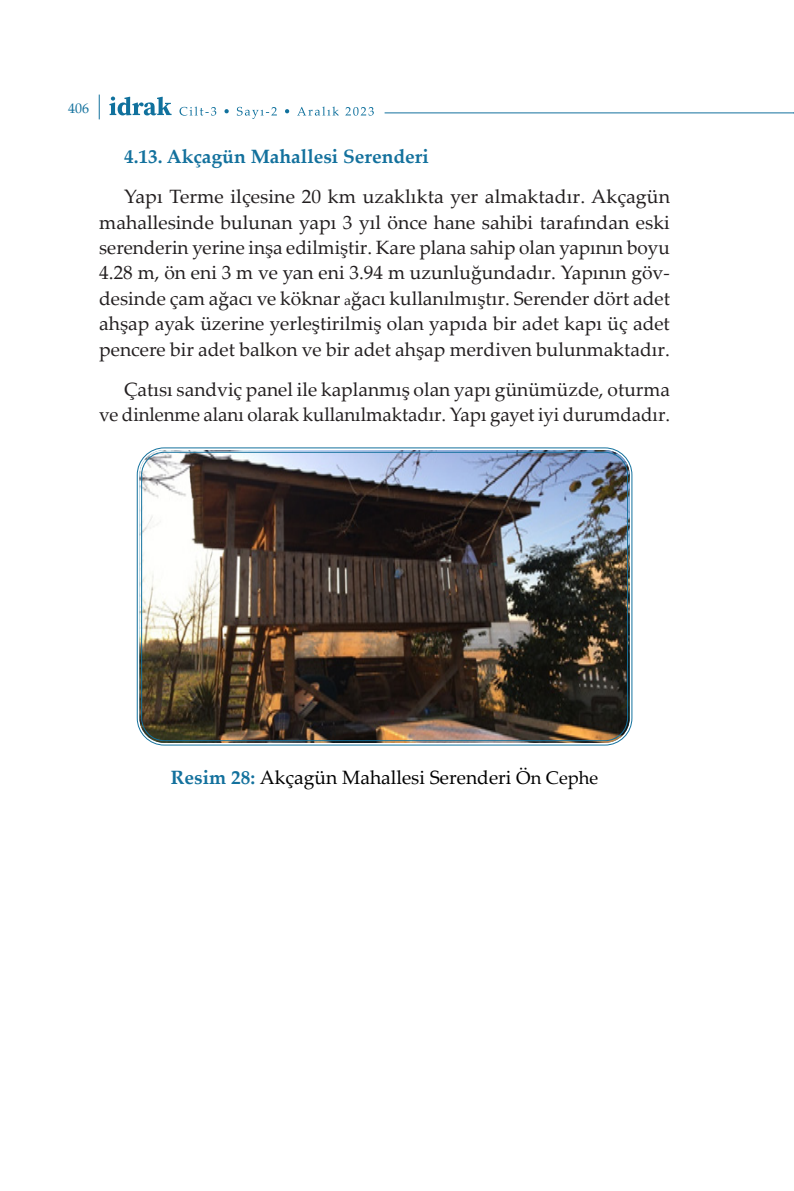
<style>
.page{position:relative;width:794px;height:1191px;background:#fff}
.page>*{position:absolute;margin:0;border:0;box-sizing:border-box;transform-origin:0 0}
.İdrak_Ana_metin{font:19.25px/25.4px "Palatino Linotype";color:#231f20;text-align:justify}
.İdrak_Ana_metin-2{font:19.25px "Palatino Linotype";color:#000}
.İdrak_Ana_metin-3{font:700 19.25px "Palatino Linotype";color:#13719d}
.t1{font:14px "Palatino Linotype";color:#13719d}
.s1{font-size:14px}
.s2{font-weight:700;color:#13719d}
.s3{font-size:18.38px}
</style>
<div class="page">
<svg style="left:99px;top:95px;width:1px;height:24px"></svg>
<hr style="left:384px;top:112px;width:410px;height:1px;background:#13719d">
<svg style="left:109px;top:97px;width:63px;height:18px"></svg>
<svg style="left:179px;top:107px;width:37px;height:9px"></svg>
<svg style="left:224px;top:109px;width:5px;height:4px"></svg>
<svg style="left:237px;top:107px;width:40px;height:12px"></svg>
<svg style="left:285px;top:109px;width:4px;height:4px"></svg>
<svg style="left:297px;top:107px;width:42px;height:9px"></svg>
<svg style="left:345px;top:107px;width:29px;height:9px"></svg>
<img style="left:139px;top:450px;width:491px;height:293px">
<div style="left:141px;top:452px;width:487px;height:289px;border:1px solid #13719d;border-radius:23px"></div>
<p class="t1" style="left:68px;top:98px;width:22px">406</p>
<p class="İdrak_Ana_metin-3" style="left:124px;top:143px;width:306px">4.13. Akçagün Mahallesi Serenderi</p>
<p class="İdrak_Ana_metin" style="left:99px;top:183px;width:572px;text-indent:25px">Yapı Terme ilçesine 20 km uzaklıkta yer almaktadır. Akçagün mahallesinde bulunan yapı 3 yıl önce hane sahibi tarafından eski serenderin yerine inşa edilmiştir. Kare plana sahip olan yapının boyu 4.28 m, ön eni 3 m ve yan eni 3.94 m uzunluğundadır. Yapının göv&shy;desinde çam ağacı ve köknar <span class="s1">a</span>ğacı kullanılmıştır. Serender dört adet ahşap ayak üzerine yerleştirilmiş olan yapıda bir adet kapı üç adet pencere bir adet balkon ve bir adet ahşap merdiven bulunmaktadır.</p>
<p class="İdrak_Ana_metin" style="left:99px;top:376px;width:572px;text-align:right">Çatısı sandviç panel ile kaplanmış olan yapı günümüzde, oturma<br>ve dinlenme alanı olarak kullanılmaktadır. Yapı gayet iyi durumdadır.</p>
<p class="İdrak_Ana_metin-2" style="left:171px;top:763px;width:429px"><span class="s2">Resim 28:</span> Akçagün Mahallesi Serenderi <span class="s3">Ön Cephe</span></p>
</div>
